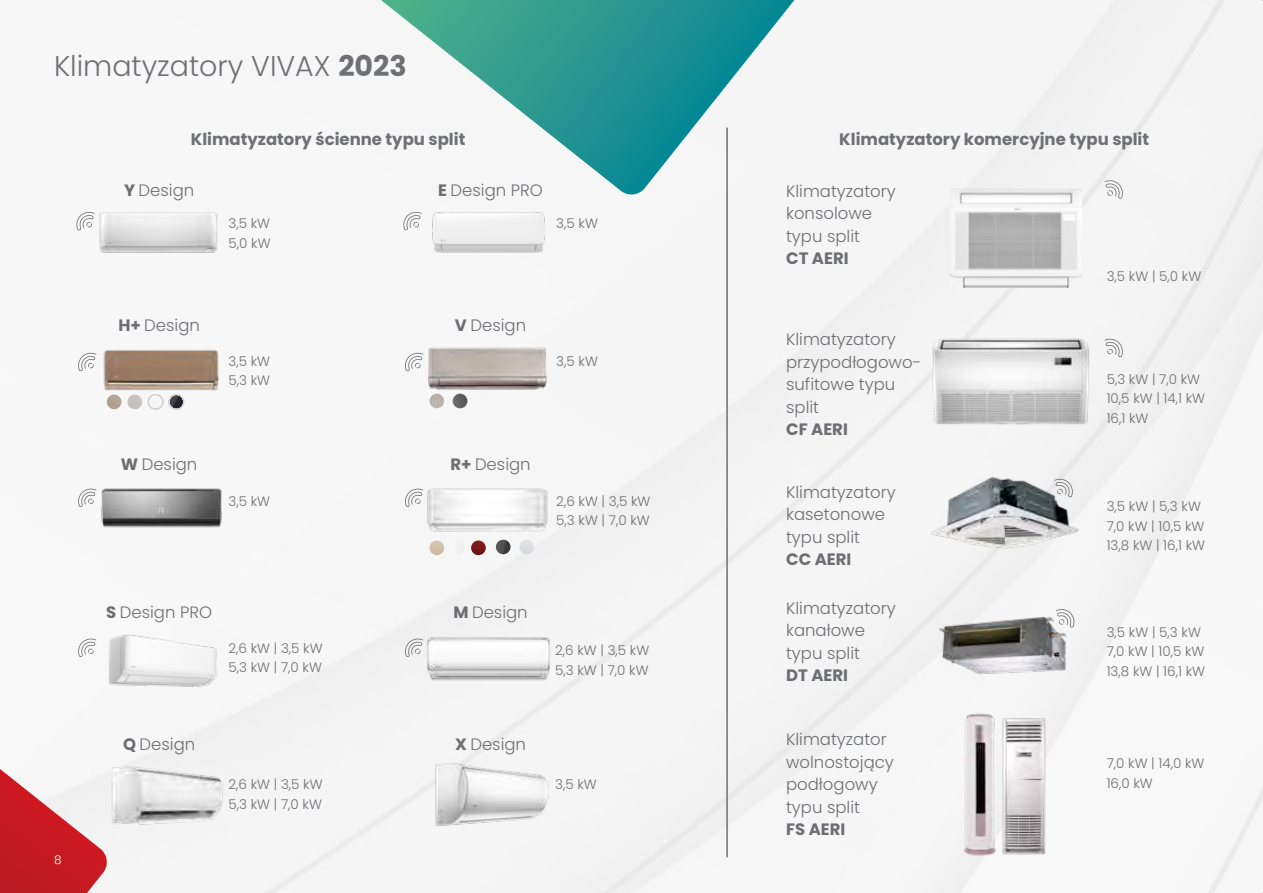
<style>
.page{position:relative;width:1263px;height:893px;background:#fff}
.page>*{position:absolute;margin:0;border:0;box-sizing:border-box;transform-origin:0 0}
.t1{font:300 28.5px "Poppins";color:#6f7073}
.t2{font:300 16.5px/22.5px "Poppins";color:#6d6e71}
.t3{font:700 16.5px "Poppins";color:#6f7073}
.t4{font:700 16.5px "Poppins";color:#6d6e71}
.t5{font:300 13.5px/19.5px "Poppins";color:#6f7073}
.t6{font:300 12px "Poppins";color:#fff}
.s1{font-weight:700}
</style>
<div class="page">
<div style="left:78px;top:0;width:1185px;height:893px;background:#f5f5f5"></div>
<img style="left:422px;top:342px;width:130px;height:52px">
<img style="left:93px;top:208px;width:133px;height:48px">
<img style="left:420px;top:630px;width:136px;height:57px">
<img style="left:428px;top:210px;width:120px;height:47px">
<img style="left:426px;top:757px;width:133px;height:71px">
<svg style="left:76px;top:211px;width:19px;height:19px"></svg>
<img style="left:429px;top:394px;width:15px;height:14px;border-radius:7px">
<img style="left:453px;top:394px;width:14px;height:14px;border-radius:7px">
<img style="left:934px;top:613px;width:139px;height:68px">
<img style="left:922px;top:320px;width:179px;height:116px">
<hr style="left:726px;top:128px;width:2px;height:729px;background:#6f7073">
<svg style="left:1104px;top:338px;width:20px;height:19px"></svg>
<svg style="left:1056px;top:608px;width:19px;height:20px"></svg>
<img style="left:95px;top:481px;width:130px;height:52px">
<img style="left:423px;top:482px;width:130px;height:52px">
<img style="left:100px;top:345px;width:119px;height:47px">
<img style="left:96px;top:630px;width:129px;height:64px">
<svg style="left:78px;top:352px;width:18px;height:19px"></svg>
<svg style="left:78px;top:487px;width:18px;height:20px"></svg>
<svg style="left:78px;top:637px;width:18px;height:20px"></svg>
<svg style="left:402px;top:211px;width:20px;height:19px"></svg>
<svg style="left:404px;top:352px;width:19px;height:19px"></svg>
<svg style="left:404px;top:487px;width:19px;height:20px"></svg>
<svg style="left:404px;top:637px;width:19px;height:20px"></svg>
<img style="left:956px;top:706px;width:47px;height:156px">
<img style="left:429px;top:540px;width:15px;height:15px;border-radius:7px">
<img style="left:450px;top:540px;width:15px;height:15px;border-radius:7px">
<img style="left:471px;top:540px;width:15px;height:15px;border-radius:7px">
<img style="left:519px;top:540px;width:15px;height:14px;border-radius:7px">
<img style="left:496px;top:540px;width:14px;height:14px;border-radius:7px">
<svg style="left:0;top:769px;width:109px;height:124px"></svg>
<svg style="left:381px;top:0;width:413px;height:197px"></svg>
<img style="left:929px;top:473px;width:155px;height:79px">
<img style="left:993px;top:711px;width:63px;height:148px">
<img style="left:107px;top:395px;width:14px;height:14px;border-radius:7px">
<img style="left:128px;top:395px;width:14px;height:14px;border-radius:7px">
<svg style="left:148px;top:394px;width:15px;height:16px"></svg>
<img style="left:100px;top:757px;width:134px;height:74px">
<img style="left:949px;top:179px;width:134px;height:110px">
<svg style="left:169px;top:394px;width:15px;height:16px"></svg>
<svg style="left:1104px;top:179px;width:20px;height:20px"></svg>
<h1 class="t1" style="left:54px;top:50px;width:354px">Klimatyzatory VIVAX <span class="s1">2023</span></h1>
<p class="t3" style="left:191px;top:130px;width:276px">Klimatyzatory ścienne typu split</p>
<p class="t2" style="left:124px;top:179px;width:72px"><span class="s1">Y</span> Design</p>
<p class="t2" style="left:438px;top:179px;width:106px"><span class="s1">E</span> Design PRO</p>
<p class="t2" style="left:118px;top:314px;width:83px"><span class="s1">H+</span> Design</p>
<p class="t5" style="left:228px;top:214px;width:44px">3,5 kW<br>5,0 kW</p>
<p class="t5" style="left:556px;top:214px;width:43px">3,5 kW</p>
<p class="t5" style="left:228px;top:351px;width:43px">3,5 kW<br>5,3 kW</p>
<p class="t2" style="left:455px;top:314px;width:73px"><span class="s1">V</span> Design</p>
<p class="t5" style="left:556px;top:351px;width:43px">3,5 kW</p>
<p class="t2" style="left:121px;top:453px;width:78px"><span class="s1">W</span> Design</p>
<p class="t2" style="left:450px;top:453px;width:82px"><span class="s1">R+</span> Design</p>
<p class="t5" style="left:228px;top:491px;width:43px">3,5 kW</p>
<p class="t5" style="left:556px;top:491px;width:96px">2,6 kW | 3,5 kW<br>5,3 kW | 7,0 kW</p>
<p class="t2" style="left:106px;top:601px;width:107px"><span class="s1">S</span> Design PRO</p>
<p class="t5" style="left:228px;top:638px;width:96px">2,6 kW | 3,5 kW<br>5,3 kW | 7,0 kW</p>
<p class="t2" style="left:453px;top:601px;width:76px"><span class="s1">M</span> Design</p>
<p class="t5" style="left:555px;top:641px;width:96px">2,6 kW | 3,5 kW<br>5,3 kW | 7,0 kW</p>
<p class="t6" style="left:54px;top:853px;width:9px">8</p>
<p class="t2" style="left:123px;top:733px;width:74px"><span class="s1">Q</span> Design</p>
<p class="t2" style="left:455px;top:733px;width:72px"><span class="s1">X</span> Design</p>
<p class="t5" style="left:228px;top:775px;width:96px">2,6 kW | 3,5 kW<br>5,3 kW | 7,0 kW</p>
<p class="t5" style="left:555px;top:775px;width:43px">3,5 kW</p>
<p class="t3" style="left:839px;top:130px;width:311px">Klimatyzatory komercyjne typu split</p>
<p class="t2" style="left:786px;top:180px;width:111px">Klimatyzatory konsolowe typu split</p>
<p class="t4" style="left:786px;top:249px;width:64px">CT AERI</p>
<p class="t2" style="left:786px;top:328px;width:137px">Klimatyzatory przypodłogowo&shy;sufitowe typu split</p>
<p class="t4" style="left:786px;top:420px;width:63px">CF AERI</p>
<p class="t2" style="left:786px;top:481px;width:111px">Klimatyzatory kasetonowe typu split</p>
<p class="t4" style="left:786px;top:550px;width:67px">CC AERI</p>
<p class="t2" style="left:786px;top:597px;width:111px">Klimatyzatory kanałowe typu split</p>
<p class="t4" style="left:786px;top:666px;width:63px">DT AERI</p>
<p class="t2" style="left:786px;top:728px;width:109px">Klimatyzator wolnostojący podłogowy typu split</p>
<p class="t4" style="left:786px;top:820px;width:61px">FS AERI</p>
<p class="t5" style="left:1107px;top:267px;width:96px">3,5 kW | 5,0 kW</p>
<p class="t5" style="left:1107px;top:369px;width:100px">5,3 kW | 7,0 kW<br>10,5 kW | 14,1 kW<br>16,1 kW</p>
<p class="t5" style="left:1107px;top:497px;width:100px">3,5 kW | 5,3 kW<br>7,0 kW | 10,5 kW<br>13,8 kW | 16,1 kW</p>
<p class="t5" style="left:1107px;top:622px;width:100px">3,5 kW | 5,3 kW<br>7,0 kW | 10,5 kW<br>13,8 kW | 16,1 kW</p>
<p class="t5" style="left:1107px;top:754px;width:99px">7,0 kW | 14,0 kW<br>16,0 kW</p>
</div>
